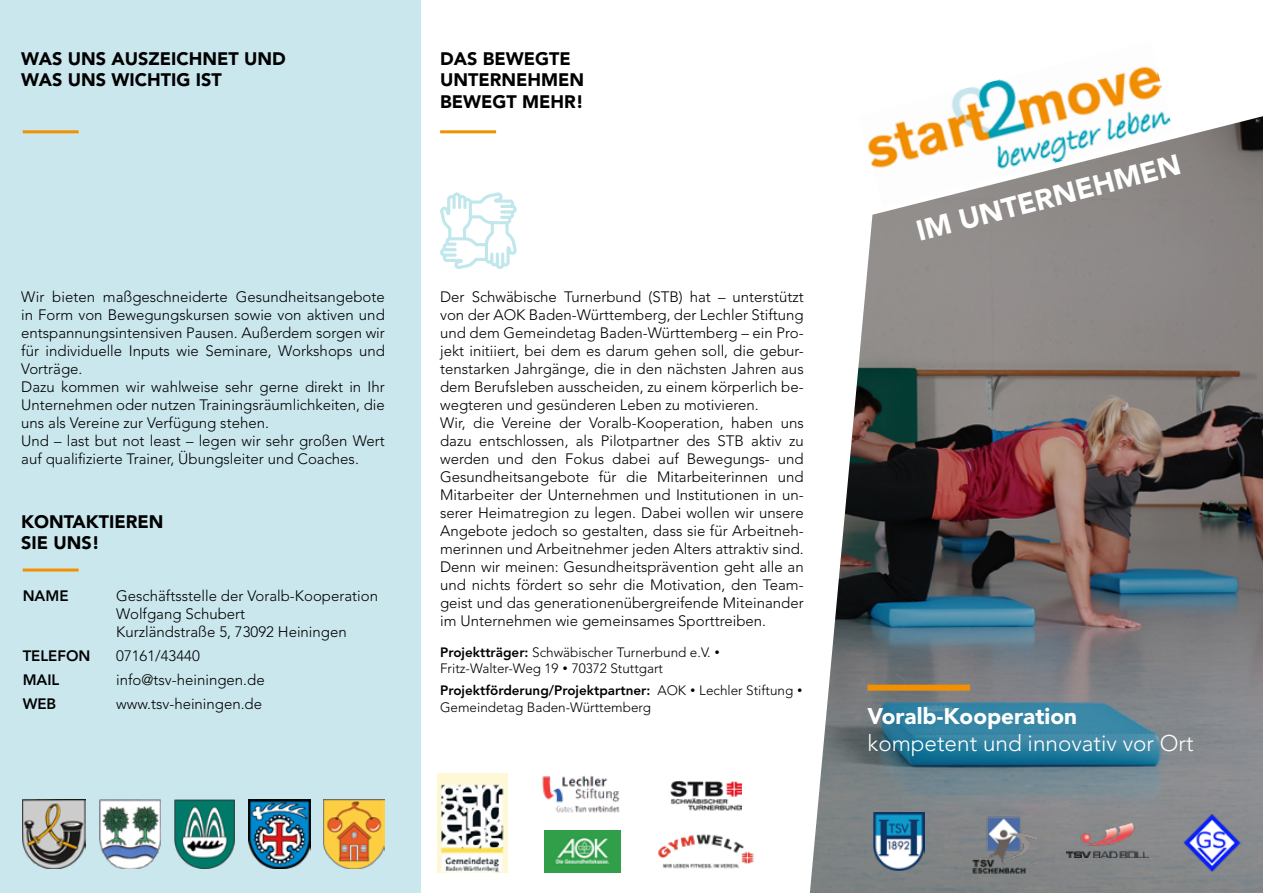
<style>
.page{position:relative;width:1263px;height:893px;background:#fff}
.page>*{position:absolute;margin:0;border:0;box-sizing:border-box;transform-origin:0 0}
.t1{font:900 28.5px "Avenir LT Std";color:#fff}
.t2{font:300 22.5px "Avenir LT Std";color:#fff}
.t3{font:900 22.5px "Avenir LT Std";color:#fff}
.t4{font:900 18px/21.6px "Avenir LT Std";color:#000}
.t5{font:300 15px/18px "Avenir LT Std";color:#000}
.t6{font:800 15px "Avenir LT Std";color:#000}
.t7{font:300 13.5px/16.2px "Avenir LT Std";color:#000}
.s1{font-weight:800}
.s2{font-family:"Kohinoor Telugu";font-weight:400}
</style>
<div class="page">
<img style="left:810px;top:116px;width:453px;height:777px">
<div style="left:0;top:0;width:421px;height:893px;background:#cae7ee"></div>
<img style="left:1066px;top:822px;width:82px;height:36px">
<img style="left:971px;top:811px;width:65px;height:65px">
<img style="left:874px;top:813px;width:50px;height:57px">
<img style="left:1182px;top:813px;width:60px;height:59px">
<div style="left:867px;top:685px;width:103px;height:6px;background:#f39001"></div>
<svg style="left:440px;top:192px;width:77px;height:77px"></svg>
<hr style="left:23px;top:568px;width:56px;height:3px;background:#f39001">
<hr style="left:23px;top:130px;width:56px;height:3px;background:#f39001">
<hr style="left:440px;top:130px;width:56px;height:3px;background:#f39001">
<img style="left:545px;top:831px;width:76px;height:41px">
<img style="left:859px;top:66px;width:314px;height:141px">
<img style="left:658px;top:834px;width:96px;height:35px">
<img style="left:671px;top:781px;width:70px;height:30px">
<img style="left:542px;top:776px;width:78px;height:37px">
<img style="left:437px;top:773px;width:71px;height:99px">
<img style="left:323px;top:799px;width:62px;height:69px">
<img style="left:248px;top:799px;width:62px;height:69px">
<img style="left:174px;top:799px;width:61px;height:69px">
<img style="left:100px;top:799px;width:61px;height:69px">
<img style="left:23px;top:799px;width:63px;height:69px">
<p class="t4" style="left:21px;top:48px;width:266px">WAS UNS AUSZEICHNET UND<br>WAS UNS WICHTIG IST</p>
<p class="t4" style="left:440px;top:48px;width:146px">DAS BEWEGTE<br>UNTERNEHMEN<br>BEWEGT MEHR!</p>
<p class="t5" style="left:21px;top:288px;width:365px">Wir bieten maßgeschneiderte Gesundheitsangebote in Form von Bewegungskursen sowie von aktiven und entspannungsintensiven Pausen. Außerdem sorgen wir für individuelle Inputs wie Seminare, Workshops und Vorträge.<br>Dazu kommen wir wahlweise sehr gerne direkt in Ihr Unternehmen oder nutzen Trainingsräumlichkeiten, die uns als Vereine zur Verfügung stehen.<br>Und – last but not least – legen wir sehr großen Wert auf qualifizierte Trainer, Übungsleiter und Coaches.</p>
<p class="t4" style="left:21px;top:510px;width:144px">KONTAKTIEREN<br>SIE UNS!</p>
<p class="t6" style="left:23px;top:587px;width:47px">NAME</p>
<p class="t5" style="left:116px;top:587px;width:263px">Geschäftsstelle der Voralb-Kooperation<br>Wolfgang Schubert<br>Kurzländstraße 5, 73092 Heiningen</p>
<p class="t6" style="left:23px;top:647px;width:69px">TELEFON</p>
<p class="t5" style="left:116px;top:647px;width:85px">07161/43440</p>
<p class="t6" style="left:23px;top:671px;width:38px">MAIL</p>
<p class="t5" style="left:116px;top:671px;width:150px">info@tsv-heiningen.de</p>
<p class="t6" style="left:23px;top:695px;width:35px">WEB</p>
<p class="t5" style="left:116px;top:695px;width:147px">www.tsv-heiningen.de</p>
<p class="t5" style="left:440px;top:288px;width:365px">Der Schwäbische Turnerbund (STB) hat – unterstützt von der AOK Baden-Württemberg, der Lechler Stiftung und dem Gemeindetag Baden-Württemberg – ein Pro&shy;jekt initiiert, bei dem es darum gehen soll, die gebur&shy;tenstarken Jahrgänge, die in den nächsten Jahren aus dem Berufsleben ausscheiden, zu einem körperlich be&shy;wegteren und gesünderen Leben zu motivieren.<br>Wir, die Vereine der Voralb-Kooperation, haben uns dazu entschlossen, als Pilotpartner des STB aktiv zu werden und den Fokus dabei auf Bewegungs- und Gesundheitsangebote für die Mitarbeiterinnen und Mitarbeiter der Unternehmen und Institutionen in un&shy;serer Heimatregion zu legen. Dabei wollen wir unsere Angebote jedoch so gestalten, dass sie für Arbeitneh&shy;merinnen und Arbeitnehmer jeden Alters attraktiv sind.<br>Denn wir meinen: Gesundheitsprävention geht alle an und nichts fördert so sehr die Motivation, den Team&shy;geist und das generationenübergreifende Miteinander im Unternehmen wie gemeinsames Sporttreiben.</p>
<p class="t7" style="left:440px;top:644px;width:282px"><span class="s1">Projektträger:</span> Schwäbischer Turnerbund e.V. <span class="s2">•<br></span>Fritz-Walter-Weg 19 <span class="s2">•</span> 70372 Stuttgart</p>
<p class="t7" style="left:440px;top:683px;width:364px"><span class="s1">Projektförderung/Projektpartner:</span> AOK <span class="s2">•</span> Lechler Stiftung <span class="s2">•<br></span>Gemeindetag Baden-Württemberg</p>
<h1 class="t1" style="left:912px;top:214px;width:273px;rotate:-14deg">IM UNTERNEHMEN</h1>
<h2 class="t3" style="left:867px;top:703px;width:211px">Voralb-Kooperation</h2>
<h2 class="t2" style="left:867px;top:730px;width:328px">kompetent und innovativ vor Ort</h2>
</div>
